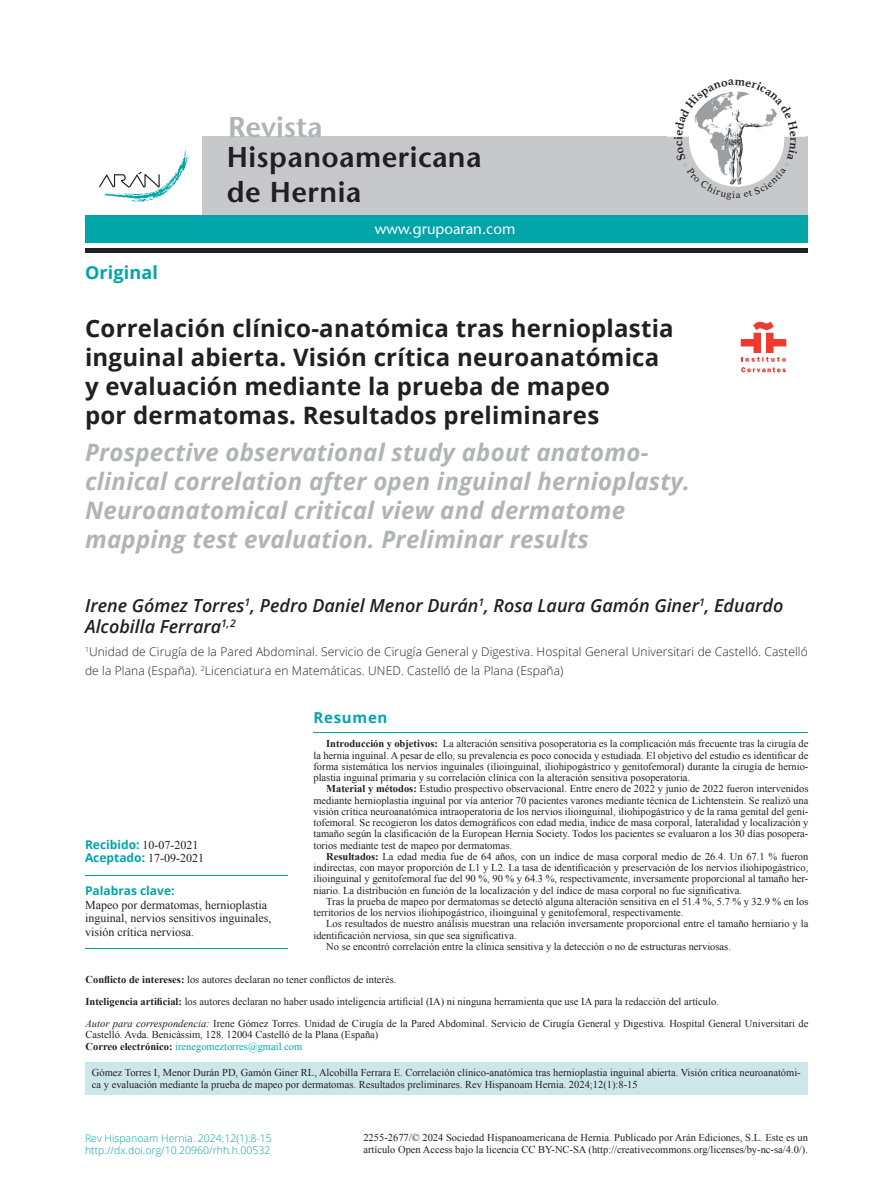
<style>
.page{position:relative;width:893px;height:1191px;background:#fff}
.page>*{position:absolute;margin:0;border:0;box-sizing:border-box;transform-origin:0 0}
.t1{font:600 28.65px/34.3px "Stone Sans Std";letter-spacing:.015em;color:#231f20}
.t2{font:600 28.65px "Stone Sans Std";color:#b2b3b7}
.t3{font:italic 700 24px/28.8px "Open Sans";letter-spacing:.01em;color:#b2b3b7}
.t4{font:700 24px/28.8px "Open Sans";letter-spacing:.01em;color:#231f20}
.t5{font:italic 600 18px/21.6px "Open Sans";color:#231f20}
.t6{font:700 18px "Open Sans";letter-spacing:.01em;color:#00a5aa}
.t7{font:500 15px "Stone Sans Std";color:#fff}
.t8{font:700 15px "Open Sans";letter-spacing:.05em;color:#00a5aa}
.t9{font:300 12px/18.3px "Open Sans";letter-spacing:.01em;color:#231f20}
.t10{font:12px/13.5px "Times New Roman";color:#231f20}
.t11{font:700 12px "Open Sans";color:#00a5aa}
.t12{font:10.5px/11.2px "Times New Roman";color:#231f20}
.t13{font:300 10.5px/12.6px "Open Sans";color:#00a5aa}
.s1{font-family:"Open Sans";font-weight:700;color:#00a5aa}
.s2{font-weight:700}
.s3{font-style:italic}
.s4{color:#00a5aa}
</style>
<div class="page">
<div style="left:202px;top:137px;width:606px;height:78px;background:#c7c8ca"></div>
<div style="left:86px;top:215px;width:722px;height:27px;background:#00a5aa"></div>
<svg style="left:99px;top:150px;width:89px;height:52px"></svg>
<hr style="left:86px;top:249px;width:722px;height:4px;background:#231f20">
<div style="left:741px;top:339px;width:19px;height:7px;background:#ee3b32"></div>
<div style="left:767px;top:339px;width:19px;height:7px;background:#ee3b32"></div>
<div style="left:754px;top:333px;width:6px;height:19px;background:#ee3b32"></div>
<div style="left:767px;top:333px;width:6px;height:19px;background:#ee3b32"></div>
<svg style="left:754px;top:322px;width:19px;height:7px"></svg>
<svg style="left:741px;top:357px;width:45px;height:15px"></svg>
<div style="left:86px;top:1062px;width:722px;height:32px;background:#cce7e9"></div>
<hr style="left:313px;top:731px;width:495px;height:1px;background:#00a5aa">
<hr style="left:85px;top:875px;width:203px;height:1px;background:#00a5aa">
<hr style="left:85px;top:948px;width:203px;height:1px;background:#00a5aa">
<svg style="left:674px;top:91px;width:124px;height:96px"></svg>
<h1 class="t2" style="left:228px;top:110px;width:96px">Revista</h1>
<h1 class="t1" style="left:227px;top:140px;width:256px">Hispanoamericana de Hernia</h1>
<h3 class="t7" style="left:375px;top:220px;width:142px">www.grupoaran.com</h3>
<h3 class="t6" style="left:85px;top:259px;width:75px">Original</h3>
<h2 class="t4" style="left:85px;top:314px;width:590px">Correlación clínico-anatómica tras hernioplastia inguinal abierta. Visión crítica neuroanatómica y evaluación mediante la prueba de mapeo<br>por dermatomas. Resultados preliminares</h2>
<h2 class="t3" style="left:85px;top:437px;width:607px">Prospective observational study about anatomo&shy;clinical correlation after open inguinal hernioplasty.<br>Neuroanatomical critical view and dermatome mapping test evaluation. Preliminar results</h2>
<h3 class="t5" style="left:85px;top:594px;width:700px">Irene Gómez Torres<sup>1</sup>, Pedro Daniel Menor Durán<sup>1</sup>, Rosa Laura Gamón Giner<sup>1</sup>, Eduardo<br>Alcobilla Ferrara<sup>1,2</sup></h3>
<p class="t9" style="left:85px;top:642px;width:724px"><sup>1</sup>Unidad de Cirugía de la Pared Abdominal. Servicio de Cirugía General y Digestiva. Hospital General Universitari de Castelló. Castelló de la Plana (España). <sup>2</sup>Licenciatura en Matemáticas. UNED. Castelló de la Plana (España)</p>
<p class="t10" style="left:85px;top:838px;width:121px"><span class="s1">Recibido:</span> 10-07-2021<br><span class="s1">Aceptado:</span> 17-09-2021</p>
<p class="t11" style="left:85px;top:882px;width:91px">Palabras clave:</p>
<p class="t10" style="left:85px;top:897px;width:188px">Mapeo por dermatomas, hernioplastia inguinal, nervios sensitivos inguinales, visión crítica nerviosa.</p>
<h3 class="t8" style="left:313px;top:707px;width:76px">Resumen</h3>
<p class="t12" style="left:313px;top:738px;width:496px;text-align:justify;text-indent:13px"><span class="s2">Introducción y objetivos:</span> La alteración sensitiva posoperatoria es la complicación más frecuente tras la cirugía de la hernia inguinal. A pesar de ello, su prevalencia es poco conocida y estudiada. El objetivo del estudio es identificar de forma sistemática los nervios inguinales (ilioinguinal, iliohipogástrico y genitofemoral) durante la cirugía de hernio&shy;plastia inguinal primaria y su correlación clínica con la alteración sensitiva posoperatoria.</p>
<p class="t12" style="left:313px;top:783px;width:496px;text-align:justify;text-indent:13px"><span class="s2">Material y métodos:</span> Estudio prospectivo observacional. Entre enero de 2022 y junio de 2022 fueron intervenidos mediante hernioplastia inguinal por vía anterior 70 pacientes varones mediante técnica de Lichtenstein. Se realizó una visión crítica neuroanatómica intraoperatoria de los nervios ilioinguinal, iliohipogástrico y de la rama genital del geni&shy;tofemoral. Se recogieron los datos demográficos con edad media, índice de masa corporal, lateralidad y localización y tamaño según la clasificación de la European Hernia Society. Todos los pacientes se evaluaron a los 30 días posopera&shy;torios mediante test de mapeo por dermatomas.</p>
<p class="t12" style="left:313px;top:850px;width:496px;text-align:justify;text-indent:13px"><span class="s2">Resultados:</span> La edad media fue de 64 años, con un índice de masa corporal medio de 26.4. Un 67.1 % fueron indirectas, con mayor proporción de L1 y L2. La tasa de identificación y preservación de los nervios iliohipogástrico, ilioinguinal y genitofemoral fue del 90 %, 90 % y 64.3 %, respectivamente, inversamente proporcional al tamaño her&shy;niario. La distribución en función de la localización y del índice de masa corporal no fue significativa.</p>
<p class="t12" style="left:313px;top:895px;width:496px;text-indent:13px">Tras la prueba de mapeo por dermatomas se detectó alguna alteración sensitiva en el 51.4 %, 5.7 % y 32.9 % en los territorios de los nervios iliohipogástrico, ilioinguinal y genitofemoral, respectivamente.</p>
<p class="t12" style="left:326px;top:918px;width:484px">Los resultados de nuestro análisis muestran una relación inversamente proporcional entre el tamaño herniario y la</p>
<p class="t12" style="left:313px;top:929px;width:205px">identificación nerviosa, sin que sea significativa.</p>
<p class="t12" style="left:326px;top:940px;width:406px">No se encontró correlación entre la clínica sensitiva y la detección o no de estructuras nerviosas.</p>
<p class="t12" style="left:86px;top:968px;width:724px;line-height:21.9px"><span class="s2">Conflicto de intereses:</span> los autores declaran no tener conflictos de interés.<br><span class="s2">Inteligencia artificial:</span> los autores declaran no haber usado inteligencia artificial (IA) ni ninguna herramienta que use IA para la redacción del artículo.<br><span class="s3">Autor para correspondencia:</span> Irene Gómez Torres. Unidad de Cirugía de la Pared Abdominal. Servicio de Cirugía General y Digestiva. Hospital General Universitari de</p>
<p class="t12" style="left:86px;top:1029px;width:294px">Castelló. Avda. Benicàssim, 128. 12004 Castelló de la Plana (España)<br><span class="s2">Correo electrónico:</span> <span class="s4">irenegomeztorres@gmail.com</span></p>
<p class="t12" style="left:92px;top:1066px;width:710px;line-height:12px">Gómez Torres I, Menor Durán PD, Gamón Giner RL, Alcobilla Ferrara E. Correlación clínico-anatómica tras hernioplastia inguinal abierta. Visión crítica neuroanatómi&shy;ca y evaluación mediante la prueba de mapeo por dermatomas. Resultados preliminares. Rev Hispanoam Hernia. 2024;12(1):8-15</p>
<p class="t13" style="left:85px;top:1131px;width:188px">Rev Hispanoam Hernia. 2024;12(1):8-15 http://dx.doi.org/10.20960/rhh. h.00532</p>
<p class="t12" style="left:363px;top:1131px;width:446px;line-height:12px">2255-2677/© 2024 Sociedad Hispanoamericana de Hernia. Publicado por Arán Ediciones, S.L. Este es un artículo Open Access bajo la licencia CC BY-NC-SA (http://creativecommons.org/licenses/by-nc-sa/4.0/).</p>
</div>
